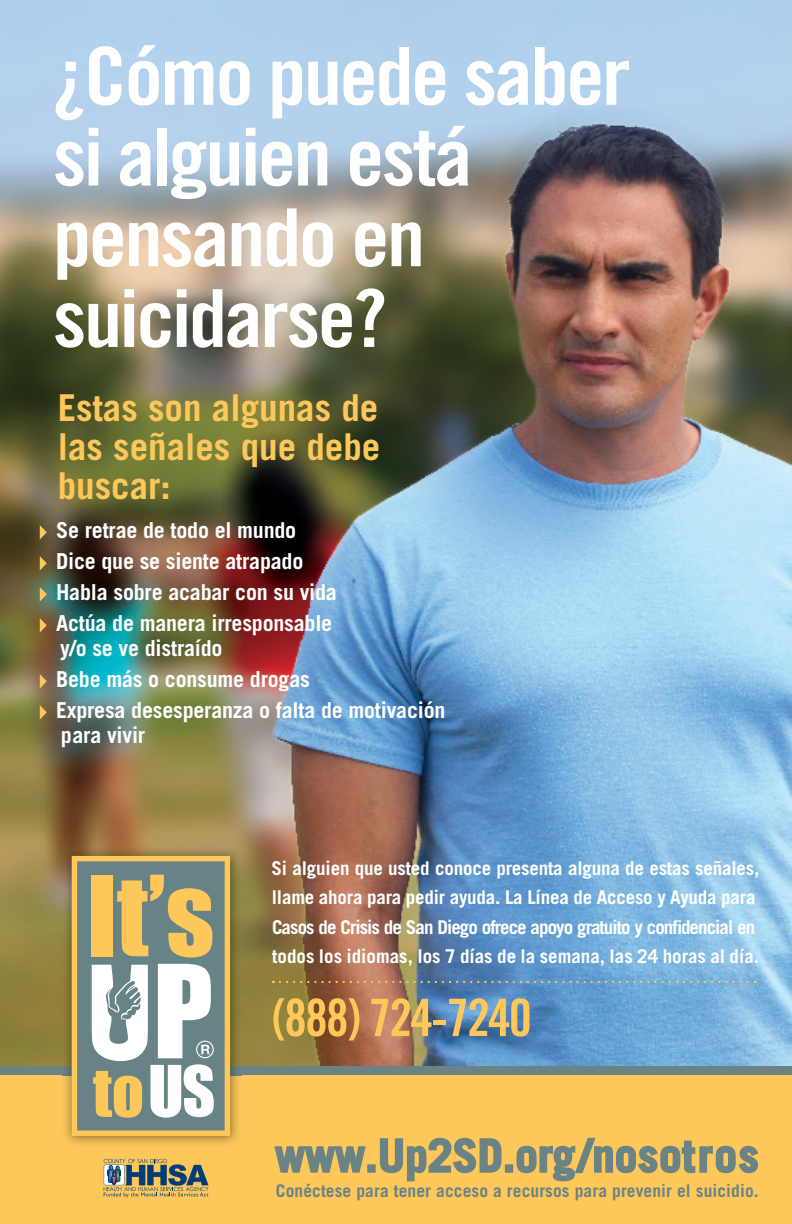
<style>
.page{position:relative;width:792px;height:1224px;background:#fff}
.page>*{position:absolute;margin:0;border:0;box-sizing:border-box;transform-origin:0 0}
.t1{font:80px/80.7px "Trade Gothic LT Std Bd Cn 20";letter-spacing:-.03em;color:#fff;scale:1.08 1}
.t2{font:51.7px "Trade Gothic LT Std Bd Cn 20";letter-spacing:-.04em;color:#fec75a}
.t3{font:700 45px "Trade Gothic LT Std";color:#6a8385}
.t4{font:700 37px/39px "Trade Gothic LT Std";color:#fec75a;text-align:justify}
.t5{font:700 22px/31px "Trade Gothic LT Std";letter-spacing:-.01em;color:#fff}
.t6{font:700 19px/29.5px "Trade Gothic LT Std";letter-spacing:-.01em;color:#fff}
.t7{font:700 17.5px "Trade Gothic LT Std";letter-spacing:.005em;color:#6a8385}
</style>
<div class="page">
<img style="left:0;top:0;width:792px;height:1066px">
<div style="left:0;top:1074px;width:792px;height:150px;background:#fec75a"></div>
<div style="left:0;top:1066px;width:792px;height:9px;background:#6a8385"></div>
<img style="left:62px;top:847px;width:180px;height:297px">
<svg style="left:72px;top:856px;width:158px;height:280px;fill:#678385"></svg>
<div style="left:91px;top:875px;width:22px;height:81px;background:#fec75a"></div>
<svg style="left:92px;top:875px;width:122px;height:243px"></svg>
<svg style="left:104px;top:1159px;width:105px;height:38px"></svg>
<svg style="left:40px;top:525px;width:7px;height:15px"></svg>
<svg style="left:40px;top:556px;width:7px;height:15px"></svg>
<svg style="left:40px;top:587px;width:7px;height:15px"></svg>
<svg style="left:40px;top:618px;width:7px;height:15px"></svg>
<svg style="left:40px;top:674px;width:7px;height:15px"></svg>
<svg style="left:40px;top:705px;width:7px;height:15px"></svg>
<svg style="left:280px;top:981px;width:476px;height:2px"></svg>
<svg style="left:274px;top:1146px;width:92px;height:27px"></svg>
<div style="left:367px;top:1164px;width:9px;height:9px;border:2px solid #6a8385"></div>
<svg style="left:379px;top:1137px;width:123px;height:45px"></svg>
<div style="left:505px;top:1164px;width:8px;height:9px;border:2px solid #6a8385"></div>
<svg style="left:516px;top:1137px;width:243px;height:45px"></svg>
<h1 class="t1" style="left:53px;top:35px;width:537px">¿Cómo puede saber si alguien está pensando en suicidarse?</h1>
<h3 class="t4" style="left:58px;top:388px;width:324px">Estas son algunas de las señales que debe buscar:</h3>
<p class="t5" style="left:56px;top:515px;width:282px">Se retrae de todo el mundo<br>Dice que se siente atrapado<br>Habla sobre acabar con su vida<br>Actúa de manera irresponsable</p>
<p class="t5" style="left:56px;top:633px;width:391px">y/o se ve distraído<br>Bebe más o consume drogas<br>Expresa desesperanza o falta de motivación</p>
<p class="t5" style="left:61px;top:720px;width:86px">para vivir</p>
<p class="t6" style="left:272px;top:853px;width:489px">Si alguien que usted conoce presenta alguna de estas señales, llame ahora para pedir ayuda. La Línea de Acceso y Ayuda para Casos de Crisis de San Diego ofrece apoyo gratuito y confidencial en todos los idiomas, los 7 días de la semana, las 24 horas al día.</p>
<h2 class="t2" style="left:272px;top:986px;width:262px">(888) 724-7240</h2>
<h3 class="t3" style="left:275px;top:1128px;width:485px">www.Up2SD.org/nosotros</h3>
<p class="t7" style="left:276px;top:1180px;width:484px">Conéctese para tener acceso a recursos para prevenir el suicidio.</p>
</div>
